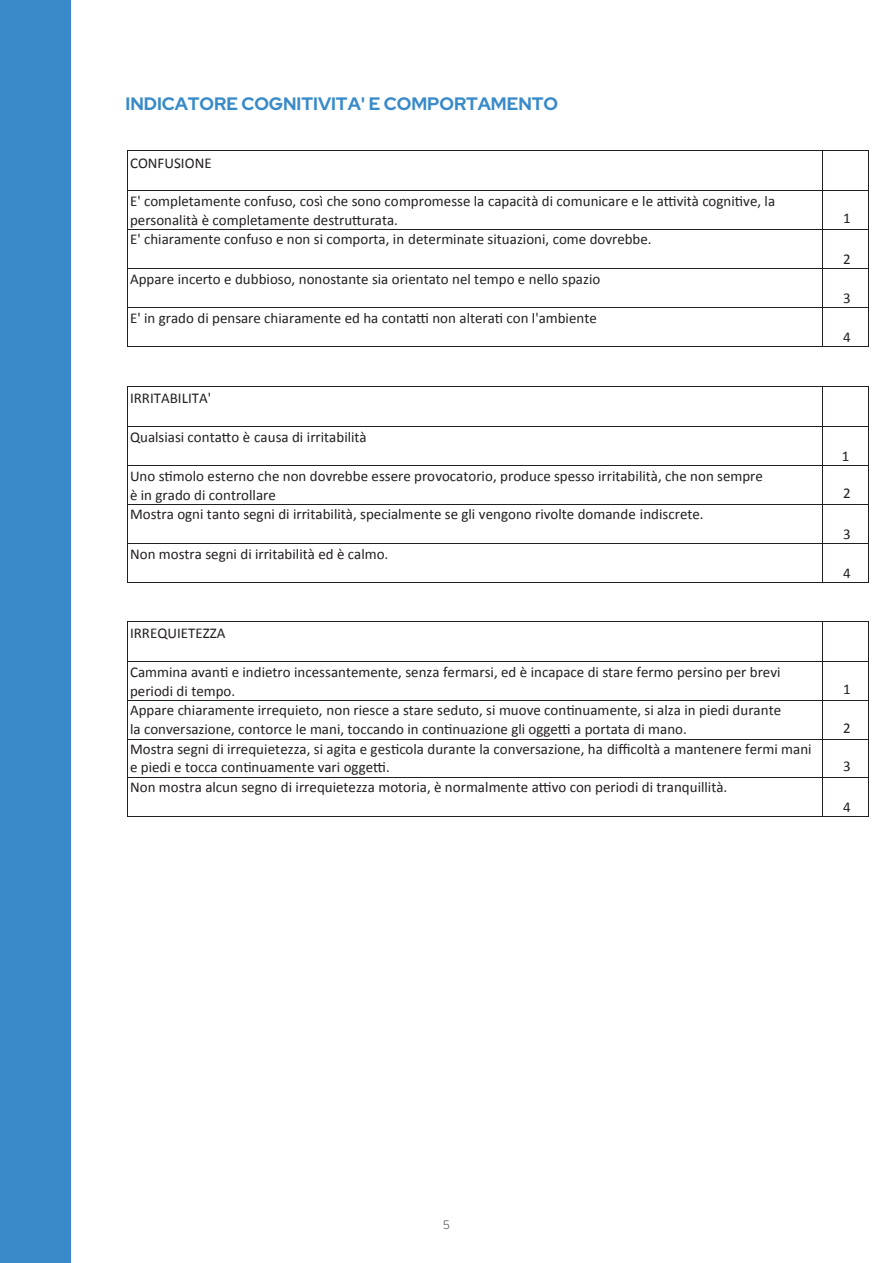
<style>
.page{position:relative;width:893px;height:1263px;background:#fff}
.page>*{position:absolute;margin:0;border:0;box-sizing:border-box;transform-origin:0 0}
.t1{font:300 18px "Red Hat Display";letter-spacing:-.005em;color:#388ac9}
.t2{font:15px/19px "Calibri";color:#231f20}
.t3{font:300 12px "Red Hat Display";color:#231f20}
</style>
<div class="page">
<div style="left:0;top:0;width:70px;height:1263px;background:#388ac9"></div>
<hr style="left:128px;top:151px;width:694px;height:1px;background:#231f20">
<hr style="left:823px;top:151px;width:45px;height:1px;background:#231f20">
<hr style="left:128px;top:151px;width:1px;height:40px;background:#231f20">
<hr style="left:822px;top:151px;width:1px;height:40px;background:#231f20">
<hr style="left:868px;top:151px;width:1px;height:40px;background:#231f20">
<hr style="left:128px;top:191px;width:694px;height:1px;background:#231f20">
<hr style="left:823px;top:191px;width:45px;height:1px;background:#231f20">
<hr style="left:128px;top:191px;width:1px;height:38px;background:#231f20">
<hr style="left:822px;top:191px;width:1px;height:38px;background:#231f20">
<hr style="left:868px;top:191px;width:1px;height:38px;background:#231f20">
<hr style="left:128px;top:229px;width:694px;height:1px;background:#231f20">
<hr style="left:823px;top:229px;width:45px;height:1px;background:#231f20">
<hr style="left:128px;top:230px;width:1px;height:38px;background:#231f20">
<hr style="left:822px;top:230px;width:1px;height:38px;background:#231f20">
<hr style="left:868px;top:230px;width:1px;height:38px;background:#231f20">
<hr style="left:128px;top:268px;width:694px;height:1px;background:#231f20">
<hr style="left:823px;top:268px;width:45px;height:1px;background:#231f20">
<hr style="left:128px;top:269px;width:1px;height:38px;background:#231f20">
<hr style="left:822px;top:269px;width:1px;height:38px;background:#231f20">
<hr style="left:868px;top:269px;width:1px;height:38px;background:#231f20">
<hr style="left:128px;top:307px;width:694px;height:1px;background:#231f20">
<hr style="left:823px;top:307px;width:45px;height:1px;background:#231f20">
<hr style="left:128px;top:308px;width:1px;height:39px;background:#231f20">
<hr style="left:128px;top:347px;width:694px;height:1px;background:#231f20">
<hr style="left:822px;top:308px;width:1px;height:39px;background:#231f20">
<hr style="left:823px;top:347px;width:45px;height:1px;background:#231f20">
<hr style="left:868px;top:308px;width:1px;height:39px;background:#231f20">
<hr style="left:128px;top:386px;width:694px;height:1px;background:#231f20">
<hr style="left:823px;top:386px;width:45px;height:1px;background:#231f20">
<hr style="left:128px;top:387px;width:1px;height:39px;background:#231f20">
<hr style="left:822px;top:387px;width:1px;height:39px;background:#231f20">
<hr style="left:868px;top:387px;width:1px;height:39px;background:#231f20">
<hr style="left:128px;top:426px;width:694px;height:1px;background:#231f20">
<hr style="left:823px;top:426px;width:45px;height:1px;background:#231f20">
<hr style="left:128px;top:427px;width:1px;height:38px;background:#231f20">
<hr style="left:822px;top:427px;width:1px;height:38px;background:#231f20">
<hr style="left:868px;top:427px;width:1px;height:38px;background:#231f20">
<hr style="left:128px;top:465px;width:694px;height:1px;background:#231f20">
<hr style="left:823px;top:465px;width:45px;height:1px;background:#231f20">
<hr style="left:128px;top:466px;width:1px;height:38px;background:#231f20">
<hr style="left:822px;top:466px;width:1px;height:38px;background:#231f20">
<hr style="left:868px;top:466px;width:1px;height:38px;background:#231f20">
<hr style="left:128px;top:504px;width:694px;height:1px;background:#231f20">
<hr style="left:823px;top:504px;width:45px;height:1px;background:#231f20">
<hr style="left:128px;top:504px;width:1px;height:39px;background:#231f20">
<hr style="left:822px;top:504px;width:1px;height:39px;background:#231f20">
<hr style="left:868px;top:504px;width:1px;height:39px;background:#231f20">
<hr style="left:128px;top:543px;width:694px;height:1px;background:#231f20">
<hr style="left:823px;top:543px;width:45px;height:1px;background:#231f20">
<hr style="left:128px;top:544px;width:1px;height:38px;background:#231f20">
<hr style="left:128px;top:582px;width:694px;height:1px;background:#231f20">
<hr style="left:822px;top:544px;width:1px;height:38px;background:#231f20">
<hr style="left:823px;top:582px;width:45px;height:1px;background:#231f20">
<hr style="left:868px;top:544px;width:1px;height:38px;background:#231f20">
<hr style="left:128px;top:621px;width:694px;height:1px;background:#231f20">
<hr style="left:823px;top:621px;width:45px;height:1px;background:#231f20">
<hr style="left:128px;top:622px;width:1px;height:39px;background:#231f20">
<hr style="left:822px;top:622px;width:1px;height:39px;background:#231f20">
<hr style="left:868px;top:622px;width:1px;height:39px;background:#231f20">
<hr style="left:128px;top:661px;width:694px;height:1px;background:#231f20">
<hr style="left:823px;top:661px;width:45px;height:1px;background:#231f20">
<hr style="left:128px;top:662px;width:1px;height:38px;background:#231f20">
<hr style="left:822px;top:662px;width:1px;height:38px;background:#231f20">
<hr style="left:868px;top:662px;width:1px;height:38px;background:#231f20">
<hr style="left:128px;top:700px;width:694px;height:1px;background:#231f20">
<hr style="left:823px;top:700px;width:45px;height:1px;background:#231f20">
<hr style="left:128px;top:701px;width:1px;height:38px;background:#231f20">
<hr style="left:822px;top:701px;width:1px;height:38px;background:#231f20">
<hr style="left:868px;top:701px;width:1px;height:38px;background:#231f20">
<hr style="left:128px;top:739px;width:694px;height:1px;background:#231f20">
<hr style="left:823px;top:739px;width:45px;height:1px;background:#231f20">
<hr style="left:128px;top:739px;width:1px;height:38px;background:#231f20">
<hr style="left:822px;top:739px;width:1px;height:38px;background:#231f20">
<hr style="left:868px;top:739px;width:1px;height:38px;background:#231f20">
<hr style="left:128px;top:777px;width:694px;height:1px;background:#231f20">
<hr style="left:823px;top:777px;width:45px;height:1px;background:#231f20">
<hr style="left:128px;top:778px;width:1px;height:38px;background:#231f20">
<hr style="left:128px;top:816px;width:694px;height:1px;background:#231f20">
<hr style="left:822px;top:778px;width:1px;height:38px;background:#231f20">
<hr style="left:823px;top:816px;width:45px;height:1px;background:#231f20">
<hr style="left:868px;top:778px;width:1px;height:38px;background:#231f20">
<p class="t1" style="left:126px;top:92px;width:434px">INDICATORE COGNITIVITA' E COMPORTAMENTO</p>
<p class="t2" style="left:130px;top:153px;width:83px">CONFUSIONE</p>
<p class="t2" style="left:130px;top:192px;width:647px">E' completamente confuso, così che sono compromesse la capacità di comunicare e le attività cognitive, la personalità è completamente destrutturata.</p>
<p class="t2" style="left:130px;top:230px;width:523px">E' chiaramente confuso e non si comporta, in determinate situazioni, come dovrebbe.</p>
<p class="t2" style="left:130px;top:269px;width:472px">Appare incerto e dubbioso, nonostante sia orientato nel tempo e nello spazio</p>
<p class="t2" style="left:130px;top:309px;width:468px">E' in grado di pensare chiaramente ed ha contatti non alterati con l'ambiente</p>
<p class="t2" style="left:130px;top:388px;width:83px">IRRITABILITA'</p>
<p class="t2" style="left:130px;top:427px;width:238px">Qualsiasi contatto è causa di irritabilità</p>
<p class="t2" style="left:130px;top:466px;width:634px">Uno stimolo esterno che non dovrebbe essere provocatorio, produce spesso irritabilità, che non sempre è in grado di controllare</p>
<p class="t2" style="left:130px;top:504px;width:575px">Mostra ogni tanto segni di irritabilità, specialmente se gli vengono rivolte domande indiscrete.</p>
<p class="t2" style="left:130px;top:544px;width:260px">Non mostra segni di irritabilità ed è calmo.</p>
<p class="t2" style="left:130px;top:624px;width:97px">IRREQUIETEZZA</p>
<p class="t2" style="left:130px;top:663px;width:652px">Cammina avanti e indietro incessantemente, senza fermarsi, ed è incapace di stare fermo persino per brevi periodi di tempo.</p>
<p class="t2" style="left:130px;top:701px;width:652px;line-height:18.3px">Appare chiaramente irrequieto, non riesce a stare seduto, si muove continuamente, si alza in piedi durante la conversazione, contorce le mani, toccando in continuazione gli oggetti a portata di mano.</p>
<p class="t2" style="left:130px;top:740px;width:683px;line-height:18.3px">Mostra segni di irrequietezza, si agita e gesticola durante la conversazione, ha difficoltà a mantenere fermi mani e piedi e tocca continuamente vari oggetti.</p>
<p class="t2" style="left:130px;top:778px;width:599px">Non mostra alcun segno di irrequietezza motoria, è normalmente attivo con periodi di tranquillità.</p>
<p class="t2" style="left:843px;top:209px;width:9px">1</p>
<p class="t2" style="left:843px;top:250px;width:9px">2</p>
<p class="t2" style="left:843px;top:289px;width:9px">3</p>
<p class="t2" style="left:843px;top:328px;width:9px">4</p>
<p class="t2" style="left:842px;top:446px;width:9px">1</p>
<p class="t2" style="left:843px;top:483px;width:9px">2</p>
<p class="t2" style="left:843px;top:524px;width:9px">3</p>
<p class="t2" style="left:843px;top:564px;width:9px">4</p>
<p class="t2" style="left:843px;top:680px;width:9px">1</p>
<p class="t2" style="left:843px;top:718px;width:9px">2</p>
<p class="t2" style="left:843px;top:757px;width:9px">3</p>
<p class="t2" style="left:843px;top:798px;width:9px">4</p>
<p class="t3" style="left:443px;top:1217px;width:8px">5</p>
</div>
